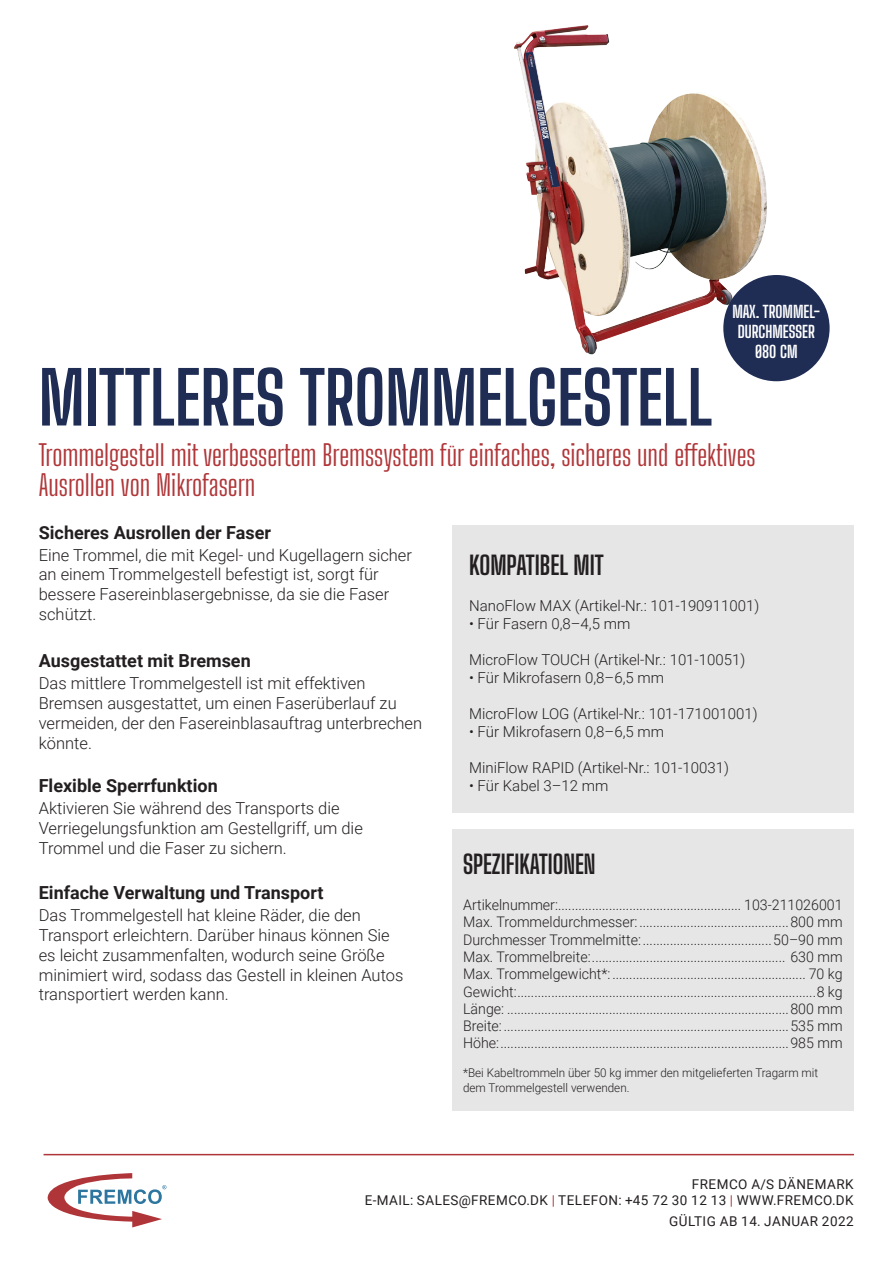
<style>
.page{position:relative;width:893px;height:1263px;background:#fff}
.page>*{position:absolute;margin:0;border:0;box-sizing:border-box;transform-origin:0 0}
.t1{font:700 72px "Big Shoulders Display";color:#1f2d55}
.t2{font:28.5px/30px "Big Shoulders Display";color:#b03639}
.t3{font:700 25.5px "Big Shoulders Display";color:#231f20}
.t4{font:700 18px "Roboto";color:#231f20}
.t5{font:300 16.5px/19.8px "Roboto";color:#231f20}
.t6{font:700 16.5px/19.8px "Big Shoulders Display";color:#fff;text-align:center}
.t7{font:300 15px "Roboto";color:#231f20}
.t8{font:300 14.55px "Roboto";color:#231f20}
.t9{font:13.5px/16.2px "Roboto";letter-spacing:.035em;color:#231f20;text-align:right}
.t10{font:300 12px/14.4px "Roboto";color:#231f20}
.s1{color:#b03639}
</style>
<div class="page">
<div style="left:452px;top:525px;width:402px;height:288px;background:#e6e6e6"></div>
<div style="left:452px;top:829px;width:402px;height:282px;background:#e6e6e6"></div>
<svg style="left:47px;top:1173px;width:119px;height:54px"></svg>
<hr style="left:44px;top:1154px;width:810px;height:1px;background:#b03639">
<img style="left:514px;top:25px;width:252px;height:329px">
<div style="left:723px;top:275px;width:107px;height:106px;background:#1f2d55;border-radius:50%"></div>
<p class="t1" style="left:39px;top:349px;width:675px">MITTLERES TROMMELGESTELL</p>
<p class="t6" style="left:732px;top:301px;width:89px">MAX. TROMMEL-<br>DURCHMESSER<br>Ø80 CM</p>
<p class="t2" style="left:39px;top:439px;width:718px">Trommelgestell mit verbessertem Bremssystem für einfaches, sicheres und effektives<br>Ausrollen von Mikrofasern</p>
<p class="t4" style="left:39px;top:520px;width:234px">Sicheres Ausrollen der Faser</p>
<p class="t5" style="left:39px;top:544px;width:375px">Eine Trommel, die mit Kegel- und Kugellagern sicher an einem Trommelgestell befestigt ist, sorgt für bessere Fasereinblasergebnisse, da sie die Faser schützt.</p>
<p class="t4" style="left:39px;top:648px;width:213px">Ausgestattet mit Bremsen</p>
<p class="t5" style="left:39px;top:673px;width:385px">Das mittlere Trommelgestell ist mit effektiven Bremsen ausgestattet, um einen Faserüberlauf zu vermeiden, der den Fasereinblasauftrag unterbrechen könnte.</p>
<p class="t4" style="left:39px;top:773px;width:180px">Flexible Sperrfunktion</p>
<p class="t5" style="left:39px;top:797px;width:326px">Aktivieren Sie während des Transports die<br>Verriegelungsfunktion am Gestellgriff, um die<br>Trommel und die Faser zu sichern.</p>
<p class="t4" style="left:39px;top:880px;width:286px">Einfache Verwaltung und Transport</p>
<p class="t5" style="left:39px;top:905px;width:366px">Das Trommelgestell hat kleine Räder, die den Transport erleichtern. Darüber hinaus können Sie es leicht zusammenfalten, wodurch seine Größe minimiert wird, sodass das Gestell in kleinen Autos transportiert werden kann.</p>
<p class="t3" style="left:469px;top:548px;width:136px">KOMPATIBEL MIT</p>
<p class="t7" style="left:469px;top:595px;width:292px">NanoFlow MAX (Artikel-Nr.: 101-190911001)</p>
<p class="t7" style="left:469px;top:613px;width:163px">• Für Fasern 0,8–4,5 mm</p>
<p class="t7" style="left:469px;top:649px;width:278px">MicroFlow TOUCH (Artikel-Nr.: 101-10051)</p>
<p class="t7" style="left:469px;top:667px;width:196px">• Für Mikrofasern 0,8–6,5 mm</p>
<p class="t7" style="left:469px;top:703px;width:290px">MicroFlow LOG (Artikel-Nr.: 101-171001001)</p>
<p class="t7" style="left:469px;top:721px;width:196px">• Für Mikrofasern 0,8–6,5 mm</p>
<p class="t7" style="left:469px;top:757px;width:261px">MiniFlow RAPID (Artikel-Nr.: 101-10031)</p>
<p class="t7" style="left:469px;top:775px;width:141px">• Für Kabel 3–12 mm</p>
<p class="t3" style="left:463px;top:847px;width:134px">SPEZIFIKATIONEN</p>
<p class="t8" style="left:463px;top:895px;width:381px">Artikelnummer:...................................................... 103-211026001</p>
<p class="t8" style="left:463px;top:912px;width:381px">Max. Trommeldurchmesser: ............................................800 mm</p>
<p class="t8" style="left:463px;top:929px;width:381px">Durchmesser Trommelmitte: ......................................50–90 mm</p>
<p class="t8" style="left:463px;top:946px;width:381px">Max. Trommelbreite:......................................................... 630 mm</p>
<p class="t8" style="left:463px;top:964px;width:381px">Max. Trommelgewicht*: ......................................................... 70 kg</p>
<p class="t8" style="left:463px;top:981px;width:381px">Gewicht:........................................................................................8 kg</p>
<p class="t8" style="left:463px;top:998px;width:381px">Länge: ...................................................................................800 mm</p>
<p class="t8" style="left:463px;top:1016px;width:381px">Breite: ....................................................................................535 mm</p>
<p class="t8" style="left:463px;top:1033px;width:381px">Höhe:.....................................................................................985 mm</p>
<p class="t10" style="left:463px;top:1065px;width:357px">*Bei Kabeltrommeln über 50 kg immer den mitgelieferten Tragarm mit dem Trommelgestell verwenden.</p>
<p class="t9" style="left:365px;top:1175px;width:490px">FREMCO A/S DÄNEMARK<br>E-MAIL: SALES@FREMCO.DK <span class="s1">|</span> TELEFON: +45 72 30 12 13 <span class="s1">|</span> WWW.FREMCO.DK</p>
<p class="t9" style="left:669px;top:1212px;width:186px">GÜLTIG AB 14. JANUAR 2022</p>
</div>
